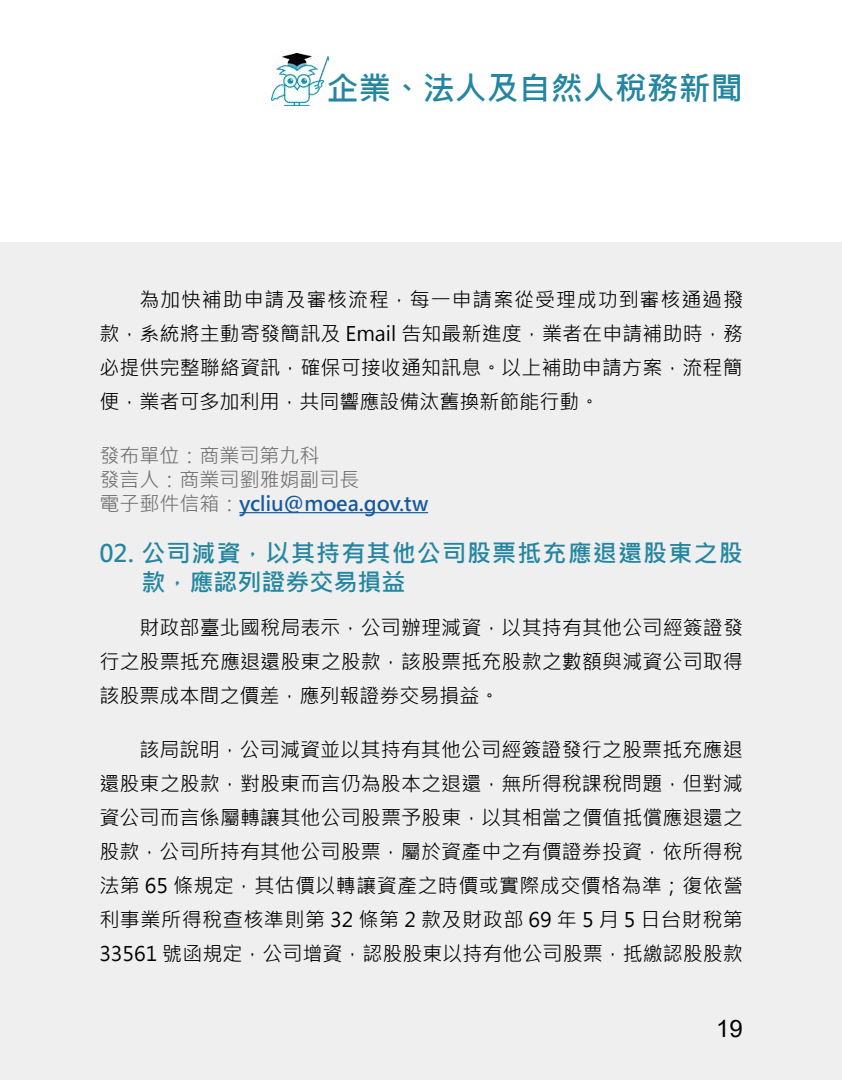
<style>
.page{position:relative;width:842px;height:1080px;background:#fff}
.page>*{position:absolute;margin:0;border:0;box-sizing:border-box;transform-origin:0 0}
.t1{font:700 32px "Microsoft Jheng Hei";color:#2486a0}
.t2{font:700 24px/28px "Microsoft Jheng Hei";letter-spacing:.05em;color:#2486a0}
.t3{font:24px "Arial";color:#000}
.t4{font:20px/34px "Microsoft Jheng Hei";color:#000;text-align:justify}
.t5{font:20px/24px "Microsoft Jheng Hei";color:#737070}
.s1{font-weight:700;color:#15599f}
</style>
<div class="page">
<div style="left:0;top:243px;width:842px;height:837px;background:#efefef"></div>
<hr style="left:239px;top:512px;width:189px;height:1px;background:#15599f">
<img style="left:271px;top:53px;width:58px;height:53px">
<h1 class="t1" style="left:327px;top:68px;width:417px">企業、法人及自然人稅務新聞</h1>
<p class="t4" style="left:99px;top:283px;width:645px;text-indent:40px">為加快補助申請及審核流程，每一申請案從受理成功到審核通過撥款，系統將主動寄發簡訊及 Email 告知最新進度，業者在申請補助時，務必提供完整聯絡資訊，確保可接收通知訊息。以上補助申請方案，流程簡便，業者可多加利用，共同響應設備汰舊換新節能行動。</p>
<p class="t5" style="left:99px;top:444px;width:330px">發布單位：商業司第九科<br>發言人：商業司劉雅娟副司長<br>電子郵件信箱：<span class="s1">ycliu@moea.gov.tw</span></p>
<p class="t2" style="left:141px;top:540px;width:603px;text-indent:-42px">02. 公司減資，以其持有其他公司股票抵充應退還股東之股款，應認列證券交易損益</p>
<p class="t4" style="left:99px;top:611px;width:645px;text-indent:40px">財政部臺北國稅局表示，公司辦理減資，以其持有其他公司經簽證發行之股票抵充應退還股東之股款，該股票抵充股款之數額與減資公司取得該股票成本間之價差，應列報證券交易損益。</p>
<p class="t4" style="left:99px;top:733px;width:645px;text-indent:40px">該局說明，公司減資並以其持有其他公司經簽證發行之股票抵充應退還股東之股款，對股東而言仍為股本之退還，無所得稅課稅問題，但對減資公司而言係屬轉讓其他公司股票予股東，以其相當之價值抵償應退還之股款，公司所持有其他公司股票，屬於資產中之有價證券投資，依所得稅法第 65 條規定，其估價以轉讓資產之時價或實際成交價格為準；復依營利事業所得稅查核準則第 32 條第 2 款及財政部 69 年 5 月 5 日台財稅第33561 號函規定，公司增資，認股股東以持有他公司股票，抵繳認股股款</p>
<p class="t3" style="left:716px;top:1012px;width:28px">19</p>
</div>
